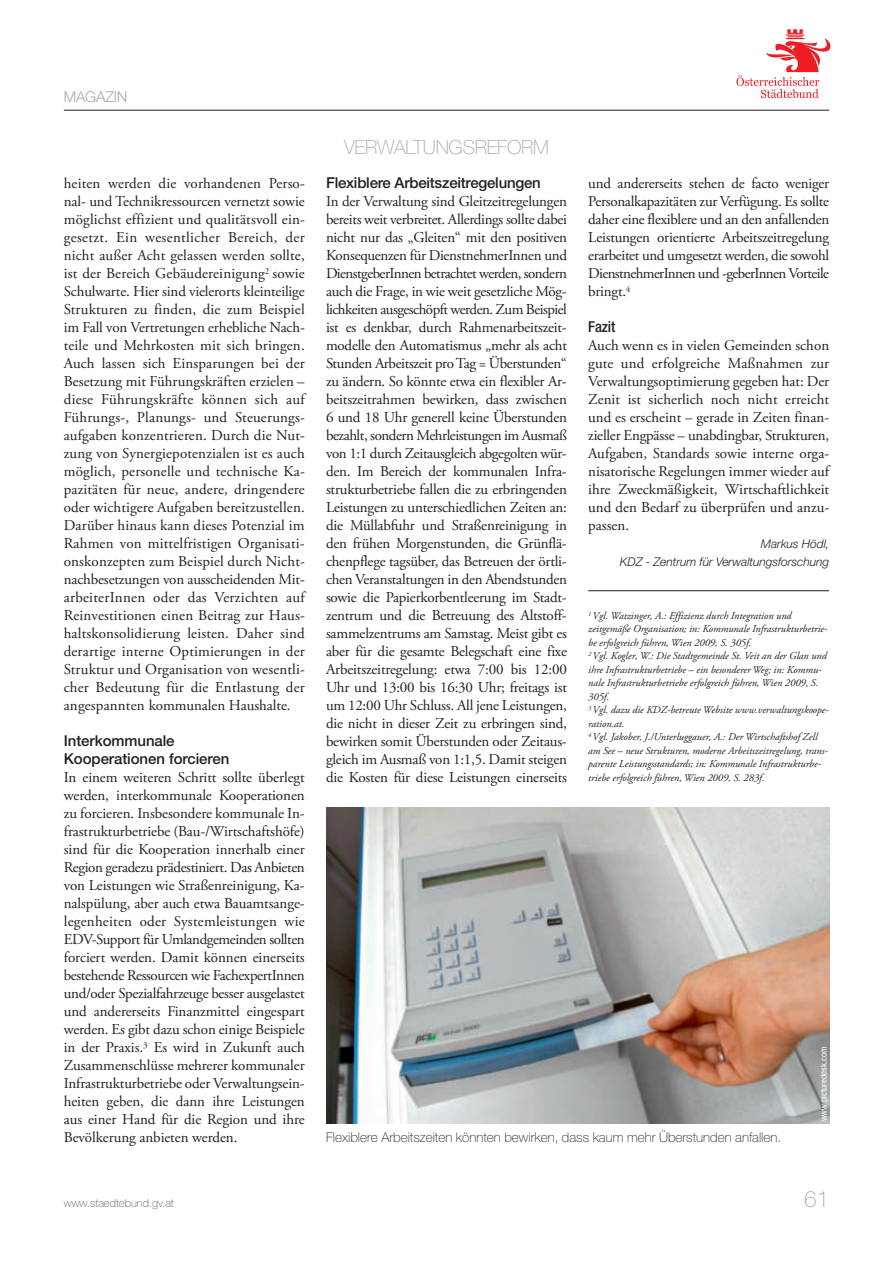
<style>
.page{position:relative;width:893px;height:1263px;background:#fff}
.page>*{position:absolute;margin:0;border:0;box-sizing:border-box;transform-origin:0 0}
.t1{font:100 22.5px "Helvetica Neue";color:#a8a9ad}
.t2{font:100 19.5px "Helvetica Neue";letter-spacing:-.015em;color:#a8a9ad}
.t3{font:15px/18px "Adobe Garamond Pro";letter-spacing:-.005em;color:#231f20;text-align:justify}
.t4{font:500 15px/18px "Helvetica Neue";letter-spacing:-.01em;color:#231f20}
.t5{font:300 15px "Helvetica Neue";letter-spacing:-.015em;color:#a8a9ad}
.t6{font:500 condensed 15px "Helvetica Neue";letter-spacing:-.005em;color:#231f20}
.t7{font:100 13.5px "Helvetica Neue";color:#231f20}
.t8{font:italic 300 12px/18px "Helvetica Neue";letter-spacing:-.005em;color:#231f20;text-align:right}
.t9{font:100 11.25px "Helvetica Neue";color:#57585a}
.t10{font:italic 10.5px/13.5px "Adobe Garamond Pro";color:#231f20}
.t11{font:condensed 9px "Helvetica Neue";color:#fff}
</style>
<div class="page">
<svg style="left:736px;top:29px;width:94px;height:69px"></svg>
<hr style="left:64px;top:110px;width:765px;height:1px;background:#231f20">
<img style="left:326px;top:808px;width:503px;height:315px">
<hr style="left:588px;top:590px;width:241px;height:1px;background:#231f20">
<p class="t5" style="left:64px;top:91px;width:65px">MAGAZIN</p>
<p class="t3" style="left:64px;top:176px;width:243px">heiten werden die vorhandenen Perso&shy;nal- und Technikressourcen vernetzt sowie möglichst effizient und qualitätsvoll ein&shy;gesetzt. Ein wesentlicher Bereich, der nicht außer Acht gelassen werden sollte, ist der Bereich Gebäudereinigung<sup>2</sup> sowie Schulwarte. Hier sind vielerorts kleinteilige Strukturen zu finden, die zum Beispiel im Fall von Vertretungen erhebliche Nach&shy;teile und Mehrkosten mit sich bringen.<br>Auch lassen sich Einsparungen bei der Besetzung mit Führungskräften erzielen – diese Führungskräfte können sich auf Führungs-, Planungs- und Steuerungs&shy;aufgaben konzentrieren. Durch die Nut&shy;zung von Synergiepotenzialen ist es auch möglich, personelle und technische Ka&shy;pazitäten für neue, andere, dringendere oder wichtigere Aufgaben bereitzustellen.<br>Darüber hinaus kann dieses Potenzial im Rahmen von mittelfristigen Organisati&shy;onskonzepten zum Beispiel durch Nicht&shy;nachbesetzungen von ausscheidenden Mit&shy;arbeiterInnen oder das Verzichten auf Reinvestitionen einen Beitrag zur Haus&shy;haltskonsolidierung leisten. Daher sind derartige interne Optimierungen in der Struktur und Organisation von wesentli&shy;cher Bedeutung für die Entlastung der angespannten kommunalen Haushalte.</p>
<p class="t4" style="left:64px;top:733px;width:167px">Interkommunale<br>Kooperationen forcieren</p>
<p class="t3" style="left:64px;top:770px;width:242px">In einem weiteren Schritt sollte überlegt werden, interkommunale Kooperationen zu forcieren. Insbesondere kommunale In&shy;frastrukturbetriebe (Bau-/Wirtschaftshöfe) sind für die Kooperation innerhalb einer Region geradezu prädestiniert. Das Anbieten von Leistungen wie Straßenreinigung, Ka&shy;nalspülung, aber auch etwa Bauamtsange&shy;legenheiten oder Systemleistungen wie EDV-Support für Umlandgemeinden sollten forciert werden. Damit können einerseits bestehende Ressourcen wie FachexpertInnen und/oder Spezialfahrzeuge besser ausgelastet und andererseits Finanzmittel eingespart werden. Es gibt dazu schon einige Beispiele in der Praxis.<sup>3</sup> Es wird in Zukunft auch Zusammenschlüsse mehrerer kommunaler Infrastrukturbetriebe oder Verwaltungsein&shy;heiten geben, die dann ihre Leistungen aus einer Hand für die Region und ihre Bevölkerung anbieten werden.</p>
<h2 class="t2" style="left:344px;top:140px;width:206px">VERWALTUNGSREFORM</h2>
<p class="t4" style="left:326px;top:175px;width:216px">Flexiblere Arbeitszeitregelungen</p>
<p class="t3" style="left:326px;top:194px;width:242px">In der Verwaltung sind Gleitzeitregelungen bereits weit verbreitet. Allerdings sollte dabei nicht nur das „Gleiten“ mit den positiven Konsequenzen für DienstnehmerInnen und DienstgeberInnen betrachtet werden, sondern auch die Frage, in wie weit gesetzliche Mög&shy;lichkeiten ausgeschöpft werden. Zum Beispiel ist es denkbar, durch Rahmenarbeitszeit&shy;modelle den Automatismus „mehr als acht Stunden Arbeitszeit pro Tag = Überstunden“ zu ändern. So könnte etwa ein flexibler Ar&shy;beitszeitrahmen bewirken, dass zwischen 6 und 18 Uhr generell keine Überstunden bezahlt, sondern Mehrleistungen im Ausmaß von 1:1 durch Zeitausgleich abgegolten wür&shy;den. Im Bereich der kommunalen Infra&shy;strukturbetriebe fallen die zu erbringenden Leistungen zu unterschiedlichen Zeiten an: die Müllabfuhr und Straßenreinigung in den frühen Morgenstunden, die Grünflä&shy;chenpflege tagsüber, das Betreuen der örtli&shy;chen Veranstaltungen in den Abendstunden sowie die Papierkorbentleerung im Stadt&shy;zentrum und die Betreuung des Altstoff&shy;sammelzentrums am Samstag. Meist gibt es aber für die gesamte Belegschaft eine fixe Arbeitszeitregelung: etwa 7:00 bis 12:00<br>Uhr und 13:00 bis 16:30 Uhr; freitags ist um 12:00 Uhr Schluss. All jene Leistungen, die nicht in dieser Zeit zu erbringen sind, bewirken somit Überstunden oder Zeitaus&shy;gleich im Ausmaß von 1:1,5. Damit steigen die Kosten für diese Leistungen einerseits</p>
<p class="t3" style="left:588px;top:176px;width:242px">und andererseits stehen de facto weniger Personalkapazitäten zur Verfügung. Es sollte daher eine flexiblere und an den anfallenden Leistungen orientierte Arbeitszeitregelung erarbeitet und umgesetzt werden, die sowohl DienstnehmerInnen und -geberInnen Vorteile bringt.<sup>4</sup></p>
<p class="t6" style="left:588px;top:321px;width:29px">Fazit</p>
<p class="t3" style="left:588px;top:338px;width:242px">Auch wenn es in vielen Gemeinden schon gute und erfolgreiche Maßnahmen zur Verwaltungsoptimierung gegeben hat: Der Zenit ist sicherlich noch nicht erreicht und es erscheint – gerade in Zeiten finan&shy;zieller Engpässe – unabdingbar, Strukturen, Aufgaben, Standards sowie interne orga&shy;nisatorische Regelungen immer wieder auf ihre Zweckmäßigkeit, Wirtschaftlichkeit und den Bedarf zu überprüfen und anzu&shy;passen.</p>
<p class="t8" style="left:620px;top:536px;width:211px">Markus Hödl,<br>KDZ - Zentrum für Verwaltungsforschung</p>
<p class="t10" style="left:588px;top:609px;width:242px"><sup>1</sup> Vgl. Watzinger, A.: Effizienz durch Integration und zeitgemäße Organisation; in: Kommunale Infrastrukturbetrie&shy;be erfolgreich führen, Wien 2009, S. 305f.<br><sup>2</sup> Vgl. Kogler, W.: Die Stadtgemeinde St. Veit an der Glan und ihre Infrastrukturbetriebe – ein besonderer Weg; in: Kommu&shy;nale Infrastrukturbetriebe erfolgreich führen, Wien 2009, S.<br>305f.<br><sup>3</sup> Vgl. dazu die KDZ-betreute Website www.verwaltungskoope&shy;ration.at.<br><sup>4</sup> Vgl. Jakober, J./Unterluggauer, A.: Der Wirtschaftshof Zell am See – neue Strukturen, moderne Arbeitszeitregelung, trans&shy;parente Leistungsstandards; in: Kommunale Infrastrukturbe&shy;triebe erfolgreich führen, Wien 2009, S. 283f.</p>
<p class="t11" style="left:820px;top:1121px;width:76px;rotate:-90deg">www.picturedesk.com</p>
<p class="t7" style="left:326px;top:1132px;width:457px">Flexiblere Arbeitszeiten könnten bewirken, dass kaum mehr Überstunden anfallen.</p>
<p class="t9" style="left:64px;top:1199px;width:112px">www.staedtebund.gv.at</p>
<h1 class="t1" style="left:804px;top:1191px;width:27px">61</h1>
</div>
